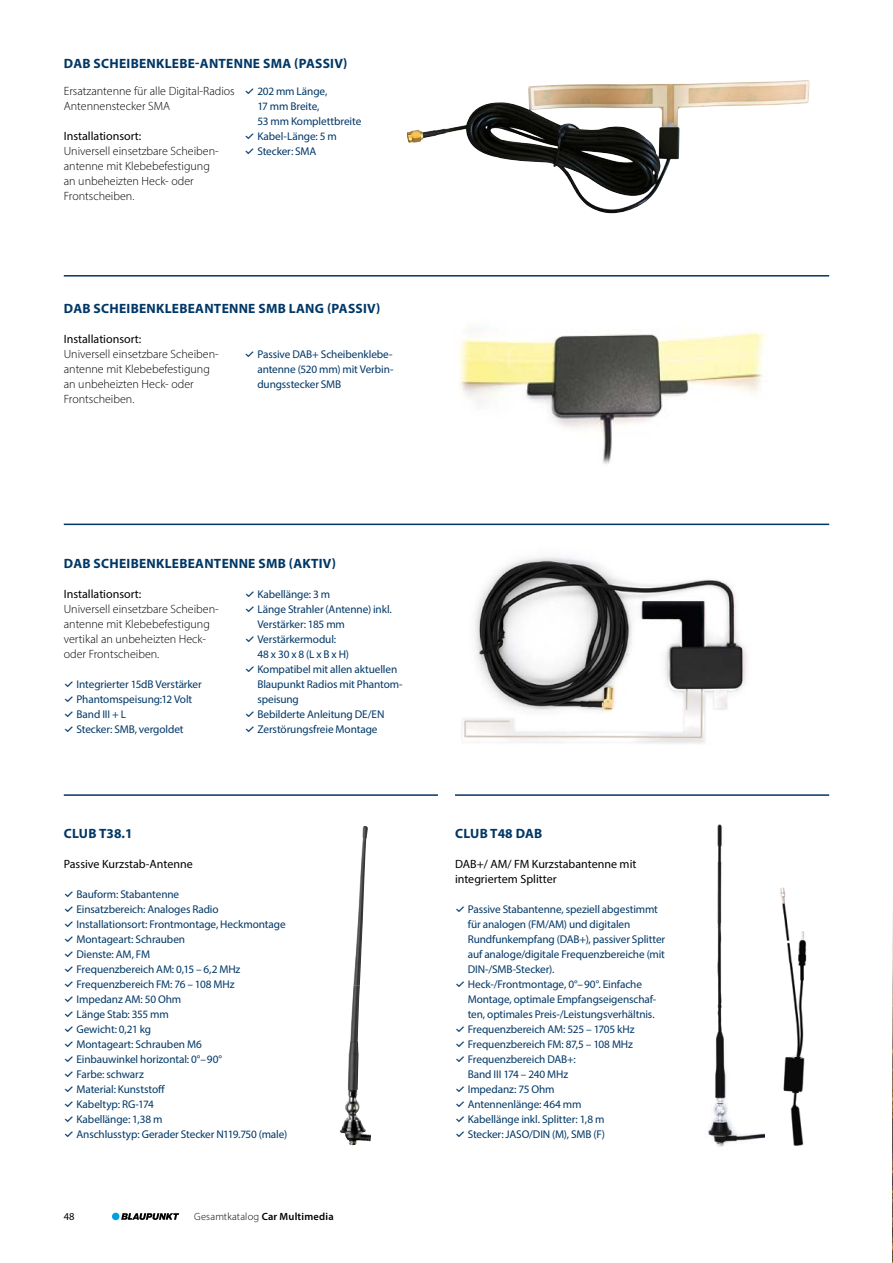
<style>
.page{position:relative;width:893px;height:1263px;background:#fff}
.page>*{position:absolute;margin:0;border:0;box-sizing:border-box;transform-origin:0 0}
.t1{font:700 13.5px "Myriad Pro";letter-spacing:.02em;color:#003766}
.t2{font:300 12px/15px "Myriad Pro";color:#000}
.t3{font:12px/15px "Myriad Pro";color:#000}
.t4{font:11.25px/15px "Myriad Pro";letter-spacing:-.01em;color:#003766}
.t5{font:300 10.5px "Myriad Pro";letter-spacing:.015em;color:#000}
.t6{font:10.5px "Myriad Pro";color:#000}
.s1{font-family:"Inter"}
.s2{font-weight:600}
</style>
<div class="page">
<img style="left:892px;top:1093px;width:1px;height:170px">
<img style="left:892px;top:980px;width:1px;height:113px">
<img style="left:892px;top:897px;width:1px;height:83px">
<hr style="left:455px;top:794px;width:374px;height:2px;background:#003766">
<hr style="left:64px;top:794px;width:374px;height:2px;background:#003766">
<img style="left:353px;top:826px;width:15px;height:159px">
<img style="left:340px;top:985px;width:31px;height:160px">
<img style="left:707px;top:824px;width:58px;height:323px">
<img style="left:783px;top:1056px;width:22px;height:90px">
<img style="left:780px;top:887px;width:27px;height:169px">
<img style="left:797px;top:887px;width:10px;height:10px">
<div style="left:112px;top:1213px;width:7px;height:7px;background:#009ee3;border-radius:50%"></div>
<svg style="left:121px;top:1213px;width:58px;height:7px"></svg>
<img style="left:462px;top:557px;width:285px;height:187px">
<hr style="left:64px;top:524px;width:765px;height:1px;background:#003766">
<img style="left:459px;top:328px;width:307px;height:136px">
<hr style="left:64px;top:275px;width:765px;height:2px;background:#003766">
<img style="left:407px;top:80px;width:402px;height:133px">
<p class="t1" style="left:64px;top:54px;width:285px">DAB SCHEIBENKLEBE-ANTENNE SMA (PASSIV)</p>
<p class="t2" style="left:64px;top:83px;width:172px">Ersatzantenne für alle Digital-Radios<br>Antennenstecker SMA</p>
<p class="t3" style="left:64px;top:128px;width:79px">Installationsort:</p>
<p class="t2" style="left:64px;top:143px;width:156px">Universell einsetzbare Scheiben&shy;antenne mit Klebebefestigung an unbeheizten Heck- oder<br>Frontscheiben.</p>
<p class="t4" style="left:257px;top:84px;width:105px;text-indent:-13px"><span class="s1">✓</span> 202 mm Länge,<br>17 mm Breite,<br>53 mm Komplettbreite</p>
<p class="t4" style="left:245px;top:129px;width:94px"><span class="s1">✓</span> Kabel-Länge: 5 m</p>
<p class="t4" style="left:245px;top:144px;width:73px"><span class="s1">✓</span> Stecker: SMA</p>
<p class="t1" style="left:64px;top:300px;width:318px">DAB SCHEIBENKLEBEANTENNE SMB LANG (PASSIV)</p>
<p class="t3" style="left:64px;top:331px;width:79px">Installationsort:</p>
<p class="t2" style="left:64px;top:346px;width:156px">Universell einsetzbare Scheiben&shy;antenne mit Klebebefestigung an unbeheizten Heck- oder<br>Frontscheiben.</p>
<p class="t4" style="left:257px;top:346px;width:138px;text-align:justify;text-indent:-13px"><span class="s1">✓</span> Passive DAB+ Scheibenklebe&shy;antenne (520 mm) mit Verbin&shy;dungsstecker SMB</p>
<p class="t1" style="left:64px;top:554px;width:274px">DAB SCHEIBENKLEBEANTENNE SMB (AKTIV)</p>
<p class="t3" style="left:64px;top:586px;width:79px">Installationsort:</p>
<p class="t2" style="left:64px;top:601px;width:156px">Universell einsetzbare Scheiben&shy;antenne mit Klebebefestigung vertikal an unbeheizten Heck&shy;oder Frontscheiben.</p>
<p class="t4" style="left:64px;top:676px;width:140px"><span class="s1">✓</span> Integrierter 15dB Verstärker</p>
<p class="t4" style="left:64px;top:691px;width:130px"><span class="s1">✓</span> Phantomspeisung:12 Volt</p>
<p class="t4" style="left:64px;top:706px;width:64px"><span class="s1">✓</span> Band III + L</p>
<p class="t4" style="left:64px;top:721px;width:121px"><span class="s1">✓</span> Stecker: SMB, vergoldet</p>
<p class="t4" style="left:245px;top:586px;width:87px"><span class="s1">✓</span> Kabellänge: 3 m</p>
<p class="t4" style="left:257px;top:601px;width:136px;text-indent:-13px"><span class="s1">✓</span> Länge Strahler (Antenne) inkl.<br>Verstärker: 185 mm</p>
<p class="t4" style="left:257px;top:631px;width:93px;text-indent:-13px"><span class="s1">✓</span> Verstärkermodul:<br>48 x 30 x 8 (L x B x H)</p>
<p class="t4" style="left:257px;top:661px;width:147px;text-indent:-13px"><span class="s1">✓</span> Kompatibel mit allen aktuellen<br>Blaupunkt Radios mit Phantom&shy;speisung</p>
<p class="t4" style="left:245px;top:706px;width:141px"><span class="s1">✓</span> Bebilderte Anleitung DE/EN</p>
<p class="t4" style="left:245px;top:721px;width:134px"><span class="s1">✓</span> Zerstörungsfreie Montage</p>
<p class="t1" style="left:64px;top:824px;width:70px">CLUB T38.1</p>
<p class="t1" style="left:455px;top:824px;width:89px">CLUB T48 DAB</p>
<p class="t3" style="left:64px;top:856px;width:130px">Passive Kurzstab-Antenne</p>
<p class="t4" style="left:64px;top:886px;width:117px"><span class="s1">✓</span> Bauform: Stabantenne</p>
<p class="t4" style="left:64px;top:901px;width:156px"><span class="s1">✓</span> Einsatzbereich: Analoges Radio</p>
<p class="t4" style="left:64px;top:916px;width:223px"><span class="s1">✓</span> Installationsort: Frontmontage, Heckmontage</p>
<p class="t4" style="left:64px;top:931px;width:123px"><span class="s1">✓</span> Montageart: Schrauben</p>
<p class="t4" style="left:64px;top:946px;width:88px"><span class="s1">✓</span> Dienste: AM, FM</p>
<p class="t4" style="left:64px;top:961px;width:178px"><span class="s1">✓</span> Frequenzbereich AM: 0,15 – 6,2 MHz</p>
<p class="t4" style="left:64px;top:976px;width:172px"><span class="s1">✓</span> Frequenzbereich FM: 76 – 108 MHz</p>
<p class="t4" style="left:64px;top:991px;width:119px"><span class="s1">✓</span> Impedanz AM: 50 Ohm</p>
<p class="t4" style="left:64px;top:1006px;width:107px"><span class="s1">✓</span> Länge Stab: 355 mm</p>
<p class="t4" style="left:64px;top:1021px;width:89px"><span class="s1">✓</span> Gewicht: 0,21 kg</p>
<p class="t4" style="left:64px;top:1036px;width:140px"><span class="s1">✓</span> Montageart: Schrauben M6</p>
<p class="t4" style="left:64px;top:1051px;width:160px"><span class="s1">✓</span> Einbauwinkel horizontal: 0°– 90°</p>
<p class="t4" style="left:64px;top:1066px;width:82px"><span class="s1">✓</span> Farbe: schwarz</p>
<p class="t4" style="left:64px;top:1081px;width:103px"><span class="s1">✓</span> Material: Kunststoff</p>
<p class="t4" style="left:64px;top:1096px;width:91px"><span class="s1">✓</span> Kabeltyp: RG-174</p>
<p class="t4" style="left:64px;top:1111px;width:100px"><span class="s1">✓</span> Kabellänge: 1,38 m</p>
<p class="t4" style="left:64px;top:1126px;width:225px"><span class="s1">✓</span> Anschlusstyp: Gerader Stecker N119.750 (male)</p>
<p class="t6" style="left:64px;top:1210px;width:12px">48</p>
<p class="t5" style="left:194px;top:1210px;width:141px">Gesamtkatalog <span class="s2">Car Multimedia</span></p>
<p class="t3" style="left:455px;top:856px;width:183px">DAB+/ AM/ FM Kurzstabantenne mit integriertem Splitter</p>
<p class="t4" style="left:468px;top:901px;width:199px;text-indent:-13px"><span class="s1">✓</span> Passive Stabantenne, speziell abgestimmt für analogen (FM/AM) und digitalen Rundfunkempfang (DAB+), passiver Splitter auf analoge/digitale Frequenzbereiche (mit DIN-/SMB-Stecker).</p>
<p class="t4" style="left:468px;top:976px;width:190px;text-indent:-13px"><span class="s1">✓</span> Heck-/Frontmontage, 0°– 90°. Einfache<br>Montage, optimale Empfangseigenschaf&shy;ten, optimales Preis-/Leistungsverhältnis.</p>
<p class="t4" style="left:455px;top:1021px;width:181px"><span class="s1">✓</span> Frequenzbereich AM: 525 – 1705 kHz</p>
<p class="t4" style="left:455px;top:1036px;width:179px"><span class="s1">✓</span> Frequenzbereich FM: 87,5 – 108 MHz</p>
<p class="t4" style="left:455px;top:1051px;width:122px;text-align:center"><span class="s1">✓</span> Frequenzbereich DAB+:<br>Band III 174 – 240 MHz</p>
<p class="t4" style="left:455px;top:1081px;width:101px"><span class="s1">✓</span> Impedanz: 75 Ohm</p>
<p class="t4" style="left:455px;top:1096px;width:128px"><span class="s1">✓</span> Antennenlänge: 464 mm</p>
<p class="t4" style="left:455px;top:1111px;width:151px"><span class="s1">✓</span> Kabellänge inkl. Splitter: 1,8 m</p>
<p class="t4" style="left:455px;top:1126px;width:151px"><span class="s1">✓</span> Stecker: JASO/DIN (M), SMB (F)</p>
</div>
